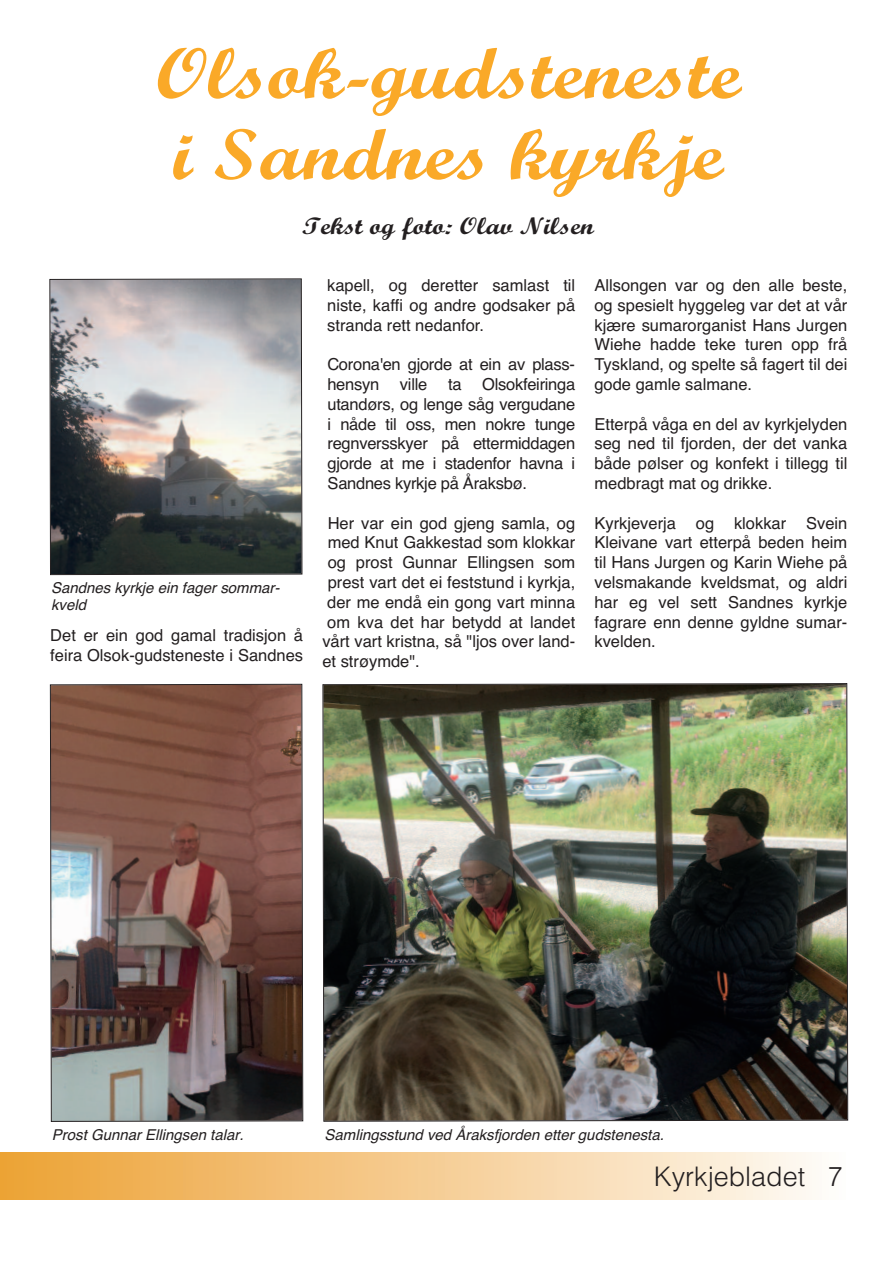
<style>
.page{position:relative;width:893px;height:1263px;background:#fff}
.page>*{position:absolute;margin:0;border:0;box-sizing:border-box;transform-origin:0 0}
.t1{font:700 72px/81px "Script MT Std";color:#faa928;scale:1.15 1}
.t2{font:300 27px "Helvetica";color:#231f20}
.t3{font:700 24px "Script MT Std";color:#231f20;scale:1.15 1}
.t4{font:16.5px/19.8px "Helvetica";color:#231f20;text-align:justify}
.t5{font:italic 15px/16.5px "Helvetica";color:#231f20}
</style>
<div class="page">
<div style="left:0;top:1152px;width:845px;height:47px;background:linear-gradient(to right,#eda133,#fefbf7)"></div>
<img style="left:50px;top:683px;width:254px;height:439px">
<svg style="left:49px;top:278px;width:254px;height:297px"></svg>
<img style="left:322px;top:683px;width:526px;height:439px">
<h1 class="t1" style="left:155px;top:41px;width:511px">Olsok-gudsteneste i Sandnes kyrkje</h1>
<h3 class="t3" style="left:302px;top:218px;width:255px">Tekst og foto: Olav Nilsen</h3>
<p class="t5" style="left:51px;top:580px;width:229px">Sandnes kyrkje ein fager sommar&shy;kveld</p>
<p class="t4" style="left:50px;top:625px;width:254px">Det er ein god gamal tradisjon å feira Olsok-gudsteneste i Sandnes</p>
<p class="t4" style="left:327px;top:275px;width:250px">kapell, og deretter samlast til niste, kaffi og andre godsaker på stranda rett nedanfor.</p>
<p class="t4" style="left:327px;top:355px;width:249px">Corona'en gjorde at ein av plass&shy;hensyn</p>
<p class="t4" style="left:327px;top:374px;width:249px;text-indent:155px">Olsokfeiringa utandørs, og lenge såg vergudane i nåde til oss, men nokre tunge regnversskyer på ettermiddagen gjorde at me i stadenfor havna i Sandnes kyrkje på Åraksbø.</p>
<p class="t4" style="left:328px;top:513px;width:249px">Her var ein god gjeng samla, og</p>
<p class="t4" style="left:328px;top:533px;width:249px">med Knut Gakkestad som klokkar</p>
<p class="t4" style="left:328px;top:553px;width:249px">og prost Gunnar Ellingsen som</p>
<p class="t4" style="left:328px;top:572px;width:249px">prest vart det ei feststund i kyrkja,</p>
<p class="t4" style="left:327px;top:592px;width:249px">der me endå ein gong vart minna</p>
<p class="t4" style="left:327px;top:612px;width:249px">om kva det har betydd at landet</p>
<p class="t4" style="left:322px;top:632px;width:254px">vårt vart kristna, så "ljos over land-</p>
<p class="t4" style="left:322px;top:652px;width:99px">et strøymde".</p>
<p class="t4" style="left:400px;top:374px;width:29px">ville</p>
<p class="t4" style="left:448px;top:374px;width:15px">ta</p>
<p class="t4" style="left:594px;top:275px;width:254px">Allsongen var og den alle beste, og spesielt hyggeleg var det at vår kjære sumarorganist Hans Jurgen Wiehe hadde teke turen opp frå Tyskland, og spelte så fagert til dei gode gamle salmane.</p>
<p class="t4" style="left:594px;top:414px;width:254px">Etterpå våga en del av kyrkjelyden seg ned til fjorden, der det vanka både pølser og konfekt i tillegg til medbragt mat og drikke.</p>
<p class="t4" style="left:594px;top:513px;width:254px">Kyrkjeverja og klokkar Svein Kleivane vart etterpå beden heim til Hans Jurgen og Karin Wiehe på velsmakande kveldsmat, og aldri har eg vel sett Sandnes kyrkje fagrare enn denne gyldne sumar&shy;kvelden.</p>
<p class="t5" style="left:52px;top:1127px;width:193px">Prost Gunnar Ellingsen talar.</p>
<p class="t5" style="left:324px;top:1126px;width:341px">Samlingsstund ved Åraksfjorden etter gudstenesta.</p>
<h2 class="t2" style="left:654px;top:1153px;width:191px">Kyrkjebladet 7</h2>
</div>
